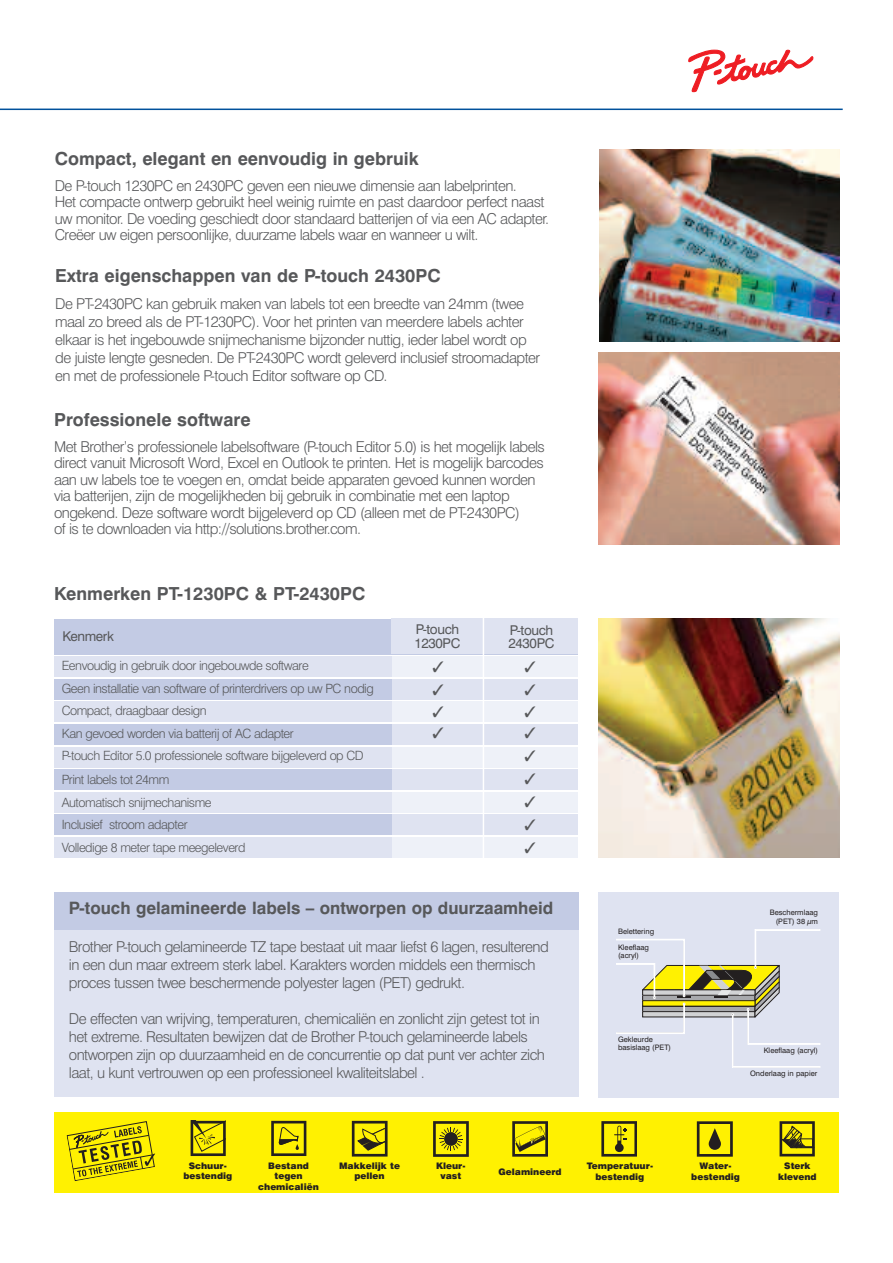
<style>
.page{position:relative;width:893px;height:1263px;background:#fff}
.page>*{position:absolute;margin:0;border:0;box-sizing:border-box;transform-origin:0 0}
.t1{font:700 18px "Swiss 721 BT";color:#57585a}
.t2{font:700 17.1px "Swiss 721 BT";color:#57585a}
.t3{font:15.15px/22.8px "Zapf Dingbats";color:#57585a;text-align:justify}
.t4{font:300 15px/18px "Swiss 721 BT";letter-spacing:-.035em;color:#57585a}
.t5{font:13.5px/13.5px "Swiss 721 BT";letter-spacing:-.03em;color:#57585a}
.t6{font:300 12.75px/22.5px "Swiss 721 BT";letter-spacing:-.035em;color:#57585a}
.t7{font:900 9px/10.5px "Swiss 721 BT";color:#231f20;text-align:center}
.t8{font:7.5px/7.5px "Swiss 721 BT";color:#231f20}
</style>
<div class="page">
<div style="left:54px;top:619px;width:523px;height:35px;background:#c3cbe4"></div>
<div style="left:484px;top:619px;width:94px;height:35px;background:#dfe3f1"></div>
<div style="left:391px;top:619px;width:93px;height:35px;background:#dfe3f1"></div>
<div style="left:54px;top:837px;width:368px;height:21px;background:#dfe3f1"></div>
<hr style="left:0;top:109px;width:843px;height:1px;background:#01519c">
<svg style="left:688px;top:49px;width:125px;height:43px"></svg>
<div style="left:54px;top:656px;width:368px;height:21px;background:#dfe3f1"></div>
<div style="left:54px;top:679px;width:368px;height:20px;background:#c3cbe4"></div>
<div style="left:54px;top:702px;width:368px;height:20px;background:#dfe3f1"></div>
<div style="left:54px;top:724px;width:368px;height:21px;background:#c3cbe4"></div>
<div style="left:54px;top:747px;width:368px;height:20px;background:#dfe3f1"></div>
<div style="left:54px;top:769px;width:368px;height:21px;background:#c3cbe4"></div>
<div style="left:54px;top:792px;width:368px;height:20px;background:#dfe3f1"></div>
<div style="left:54px;top:815px;width:368px;height:20px;background:#c3cbe4"></div>
<div style="left:392px;top:656px;width:93px;height:21px;background:#eef1f8"></div>
<div style="left:392px;top:679px;width:93px;height:20px;background:#dfe3f1"></div>
<div style="left:392px;top:702px;width:93px;height:20px;background:#eef1f8"></div>
<div style="left:392px;top:724px;width:93px;height:21px;background:#dfe3f1"></div>
<div style="left:392px;top:747px;width:93px;height:20px;background:#eef1f8"></div>
<div style="left:392px;top:769px;width:93px;height:21px;background:#dfe3f1"></div>
<div style="left:392px;top:792px;width:93px;height:20px;background:#eef1f8"></div>
<div style="left:392px;top:815px;width:93px;height:20px;background:#dfe3f1"></div>
<div style="left:485px;top:656px;width:92px;height:21px;background:#eef1f8"></div>
<div style="left:485px;top:679px;width:92px;height:20px;background:#dfe3f1"></div>
<div style="left:485px;top:702px;width:92px;height:20px;background:#eef1f8"></div>
<div style="left:485px;top:724px;width:92px;height:21px;background:#dfe3f1"></div>
<div style="left:485px;top:747px;width:92px;height:20px;background:#eef1f8"></div>
<div style="left:485px;top:769px;width:92px;height:21px;background:#dfe3f1"></div>
<div style="left:485px;top:792px;width:92px;height:20px;background:#eef1f8"></div>
<div style="left:485px;top:815px;width:92px;height:20px;background:#dfe3f1"></div>
<div style="left:392px;top:837px;width:93px;height:21px;background:#eef1f8"></div>
<div style="left:485px;top:837px;width:92px;height:21px;background:#eef1f8"></div>
<hr style="left:483px;top:615px;width:1px;height:248px;background:#fff">
<img style="left:599px;top:618px;width:240px;height:240px">
<img style="left:599px;top:150px;width:240px;height:191px">
<img style="left:599px;top:353px;width:240px;height:191px">
<div style="left:54px;top:907px;width:524px;height:190px;background:#dfe3f1"></div>
<div style="left:54px;top:892px;width:524px;height:37px;background:#c3cbe4"></div>
<div style="left:599px;top:892px;width:240px;height:205px;background:#dfe3f1"></div>
<svg style="left:616px;top:929px;width:204px;height:138px"></svg>
<div style="left:54px;top:1112px;width:785px;height:81px;background:#fff101"></div>
<svg style="left:352px;top:1121px;width:36px;height:35px"></svg>
<svg style="left:66px;top:1121px;width:89px;height:60px"></svg>
<svg style="left:191px;top:1121px;width:35px;height:35px"></svg>
<svg style="left:780px;top:1121px;width:35px;height:35px"></svg>
<svg style="left:271px;top:1121px;width:35px;height:35px"></svg>
<svg style="left:433px;top:1121px;width:36px;height:36px"></svg>
<svg style="left:601px;top:1121px;width:35px;height:35px"></svg>
<svg style="left:512px;top:1121px;width:36px;height:36px"></svg>
<svg style="left:697px;top:1121px;width:36px;height:36px"></svg>
<p class="t1" style="left:55px;top:152px;width:366px">Compact, elegant en eenvoudig in gebruik</p>
<p class="t4" style="left:55px;top:179px;width:496px;line-height:16.5px">De P-touch 1230PC en 2430PC geven een nieuwe dimensie aan labelprinten.<br>Het compacte ontwerp gebruikt heel weinig ruimte en past daardoor perfect naast uw monitor. De voeding geschiedt door standaard batterijen of via een AC adapter.<br>Creëer uw eigen persoonlijke, duurzame labels waar en wanneer u wilt.</p>
<p class="t1" style="left:55px;top:269px;width:387px">Extra eigenschappen van de P-touch 2430PC</p>
<p class="t4" style="left:55px;top:296px;width:486px">De PT-2430PC kan gebruik maken van labels tot een breedte van 24mm (twee maal zo breed als de PT-1230PC). Voor het printen van meerdere labels achter elkaar is het ingebouwde snijmechanisme bijzonder nuttig, ieder label wordt op de juiste lengte gesneden. De PT-2430PC wordt geleverd inclusief stroomadapter en met de professionele P-touch Editor software op CD.</p>
<p class="t1" style="left:54px;top:413px;width:198px">Professionele software</p>
<p class="t4" style="left:54px;top:439px;width:492px;line-height:16.5px">Met Brother’s professionele labelsoftware (P-touch Editor 5.0) is het mogelijk labels direct vanuit Microsoft Word, Excel en Outlook te printen. Het is mogelijk barcodes aan uw labels toe te voegen en, omdat beide apparaten gevoed kunnen worden via batterijen, zijn de mogelijkheden bij gebruik in combinatie met een laptop ongekend. Deze software wordt bijgeleverd op CD (alleen met de PT-2430PC)<br>of is te downloaden via http://solutions.brother.com.</p>
<p class="t1" style="left:54px;top:587px;width:313px">Kenmerken PT-1230PC &amp; PT-2430PC</p>
<p class="t5" style="left:62px;top:630px;width:53px">Kenmerk</p>
<p class="t6" style="left:62px;top:656px;width:314px">Eenvoudig in gebruik door ingebouwde software<br>Geen installatie van software of printerdrivers op uw PC nodig Compact, draagbaar design<br>Kan gevoed worden via batterij of AC adapter<br>P-touch Editor 5.0 professionele software bijgeleverd op CD</p>
<p class="t6" style="left:62px;top:770px;width:185px">Print labels tot 24mm<br>Automatisch snijmechanisme<br>Inclusief stroom adapter<br>Volledige 8 meter tape meegeleverd</p>
<p class="t5" style="left:414px;top:624px;width:47px">P-touch<br>1230PC</p>
<p class="t5" style="left:508px;top:624px;width:47px">P-touch<br>2430PC</p>
<p class="t3" style="left:524px;top:722px;width:13px">✓ ✓ ✓ ✓ ✓</p>
<p class="t2" style="left:69px;top:902px;width:486px">P-touch gelamineerde labels – ontworpen op duurzaamheid</p>
<p class="t4" style="left:69px;top:939px;width:481px">Brother P-touch gelamineerde TZ tape bestaat uit maar liefst 6 lagen, resulterend in een dun maar extreem sterk label. Karakters worden middels een thermisch proces tussen twee beschermende polyester lagen (PET) gedrukt.</p>
<p class="t4" style="left:69px;top:1011px;width:478px">De effecten van wrijving, temperaturen, chemicaliën en zonlicht zijn getest tot in het extreme. Resultaten bewijzen dat de Brother P-touch gelamineerde labels ontworpen zijn op duurzaamheid en de concurrentie op dat punt ver achter zich laat, u kunt vertrouwen op een professioneel kwaliteitslabel .</p>
<p class="t8" style="left:618px;top:928px;width:38px">Belettering</p>
<p class="t8" style="left:618px;top:945px;width:32px">Kleeflaag (acryl)</p>
<p class="t8" style="left:618px;top:1037px;width:55px">Gekleurde basislaag (PET)</p>
<p class="t8" style="left:770px;top:909px;width:50px;line-height:9px;text-align:right">Beschermlaag (PET) 38 µm</p>
<p class="t8" style="left:764px;top:1047px;width:56px">Kleeflaag (acryl)</p>
<p class="t8" style="left:750px;top:1070px;width:69px">Onderlaag in papier</p>
<p class="t7" style="left:339px;top:1161px;width:63px">Makkelijk te pellen</p>
<p class="t7" style="left:258px;top:1161px;width:62px">Bestand tegen chemicaliën</p>
<p class="t7" style="left:436px;top:1161px;width:31px">Kleur&shy;vast</p>
<p class="t7" style="left:587px;top:1161px;width:68px">Temperatuur&shy;bestendig</p>
<p class="t7" style="left:184px;top:1161px;width:50px">Schuur&shy;bestendig</p>
<p class="t7" style="left:778px;top:1161px;width:40px">Sterk klevend</p>
<p class="t7" style="left:498px;top:1167px;width:65px">Gelamineerd</p>
<p class="t7" style="left:691px;top:1161px;width:50px">Water&shy;bestendig</p>
</div>
